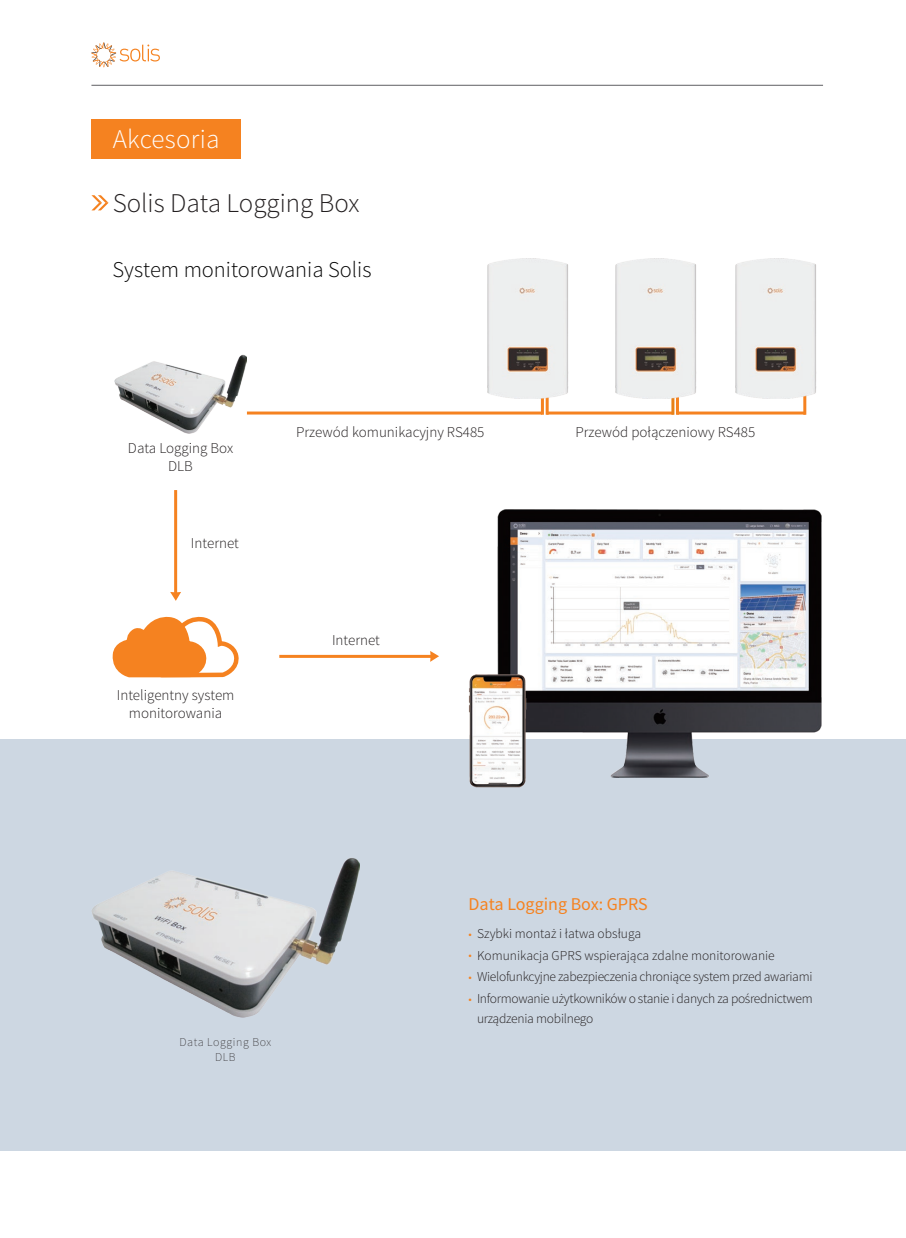
<style>
.page{position:relative;width:906px;height:1238px;background:#fff}
.page>*{position:absolute;margin:0;border:0;box-sizing:border-box;transform-origin:0 0}
.t1{font:300 27px "Source Sans Pro";color:#231f20}
.t2{font:300 27px "Source Sans Pro";letter-spacing:.01em;color:#fff}
.t3{font:300 22.5px "Source Sans Pro";color:#030303}
.t4{font:18px "Source Sans Pro";color:#f58220}
.t5{font:300 15px/18px "Source Sans Pro";color:#231f20;text-align:center}
.t6{font:300 13.5px/19.5px "Source Sans Pro";letter-spacing:-.02em;color:#231f20}
.t7{font:300 13.5px "Source Sans Pro";color:#231f20}
.t8{font:200 12px/14.4px "Source Sans Pro";letter-spacing:.05em;color:#231f20;text-align:center}
.s1{font-size:12px;color:#f58220}
</style>
<div class="page">
<hr style="left:91px;top:85px;width:732px;height:1px;background:#5f5f62">
<svg style="left:91px;top:43px;width:69px;height:24px"></svg>
<div style="left:0;top:739px;width:906px;height:411px;background:#cdd7e2"></div>
<img style="left:92px;top:858px;width:267px;height:160px">
<hr style="left:174px;top:490px;width:3px;height:106px;background:#f58220">
<svg style="left:170px;top:592px;width:11px;height:9px"></svg>
<hr style="left:247px;top:411px;width:295px;height:3px;background:#f58220">
<hr style="left:546px;top:411px;width:127px;height:3px;background:#f58220">
<hr style="left:677px;top:411px;width:128px;height:3px;background:#f58220">
<hr style="left:803px;top:392px;width:3px;height:23px;background:#f58220">
<hr style="left:676px;top:392px;width:3px;height:23px;background:#f58220">
<hr style="left:671px;top:392px;width:3px;height:23px;background:#e78118">
<hr style="left:545px;top:392px;width:3px;height:23px;background:#f58220">
<hr style="left:541px;top:392px;width:3px;height:23px;background:#f58220">
<img style="left:487px;top:258px;width:82px;height:141px">
<img style="left:615px;top:258px;width:82px;height:141px">
<img style="left:735px;top:258px;width:82px;height:141px">
<img style="left:115px;top:354px;width:131px;height:80px">
<svg style="left:112px;top:616px;width:126px;height:62px"></svg>
<hr style="left:279px;top:655px;width:153px;height:3px;background:#f58220">
<svg style="left:430px;top:651px;width:9px;height:11px"></svg>
<div style="left:91px;top:119px;width:150px;height:40px;background:#f58220"></div>
<svg style="left:91px;top:195px;width:17px;height:15px"></svg>
<img style="left:497px;top:510px;width:325px;height:267px">
<img style="left:469px;top:673px;width:58px;height:115px">
<h1 class="t2" style="left:113px;top:122px;width:108px">Akcesoria</h1>
<h1 class="t1" style="left:113px;top:186px;width:248px">Solis Data Logging Box</h1>
<h2 class="t3" style="left:113px;top:256px;width:260px">System monitorowania Solis</h2>
<p class="t5" style="left:128px;top:439px;width:107px">Data Logging Box<br>DLB</p>
<p class="t5" style="left:191px;top:534px;width:49px">Internet</p>
<p class="t5" style="left:117px;top:686px;width:119px">Inteligentny system monitorowania</p>
<p class="t5" style="left:296px;top:423px;width:190px">Przewód komunikacyjny RS485</p>
<p class="t5" style="left:575px;top:423px;width:181px">Przewód połączeniowy RS485</p>
<p class="t5" style="left:332px;top:631px;width:49px">Internet</p>
<p class="t8" style="left:179px;top:1034px;width:93px">Data Logging Box<br>DLB</p>
<h3 class="t4" style="left:468px;top:892px;width:181px">Data Logging Box: GPRS</h3>
<p class="t7" style="left:468px;top:925px;width:174px"><span class="s1">•</span> Szybki montaż i łatwa obsługa</p>
<p class="t7" style="left:468px;top:947px;width:308px"><span class="s1">•</span> Komunikacja GPRS wspierająca zdalne monitorowanie</p>
<p class="t6" style="left:468px;top:967px;width:345px"><span class="s1">•</span> Wielofunkcyjne zabezpieczenia chroniące system przed awariami</p>
<p class="t6" style="left:477px;top:988px;width:337px;text-indent:-9px"><span class="s1">•</span> Informowanie użytkowników o stanie i danych za pośrednictwem urządzenia mobilnego</p>
</div>
